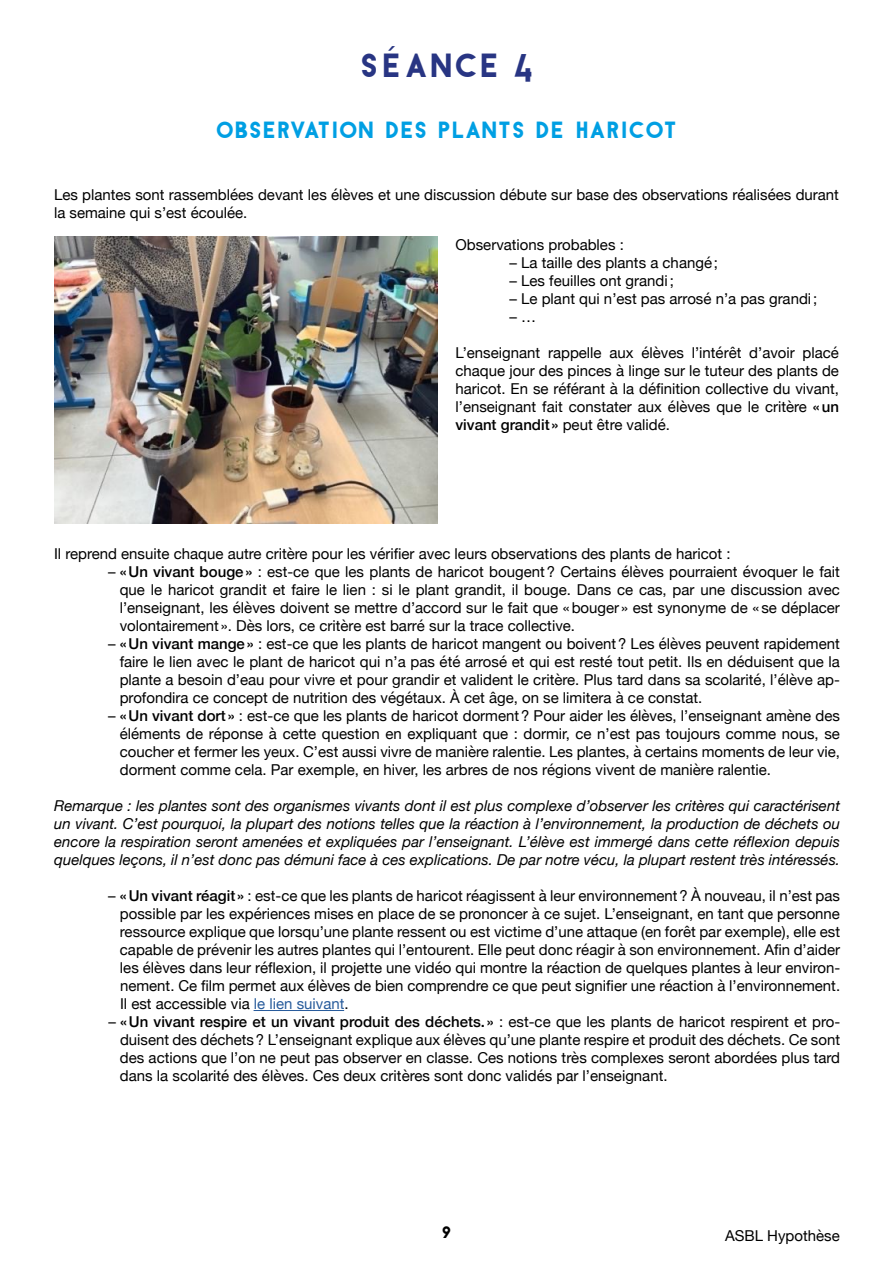
<style>
.page{position:relative;width:893px;height:1263px;background:#fff}
.page>*{position:absolute;margin:0;border:0;box-sizing:border-box;transform-origin:0 0}
.t1{font:30px "Antraste";color:#283583}
.t2{font:21px "Antraste";letter-spacing:-.01em;color:#009fe3}
.t3{font:15px/18px "Helvetica Neue";color:#000;text-align:justify}
.t4{font:italic 15px/18px "Helvetica Neue";color:#000;text-align:justify}
.t5{font:15px "Antraste";color:#000}
.s1{font-weight:500}
.s2{color:#275b9b}
</style>
<div class="page">
<img style="left:54px;top:236px;width:383px;height:287px">
<hr style="left:254px;top:1010px;width:90px;height:1px;background:#275b9b">
<h1 class="t1" style="left:360px;top:46px;width:175px">SÉANCE 4</h1>
<h2 class="t2" style="left:216px;top:116px;width:463px">OBSERVATION DES PLANTS DE HARICOT</h2>
<p class="t3" style="left:54px;top:187px;width:786px">Les plantes sont rassemblées devant les élèves et une discussion débute sur base des observations réalisées durant la semaine qui s’est écoulée.</p>
<p class="t3" style="left:455px;top:237px;width:170px">Observations probables :</p>
<p class="t3" style="left:509px;top:255px;width:210px">– La taille des plants a changé;</p>
<p class="t3" style="left:509px;top:273px;width:166px">– Les feuilles ont grandi;</p>
<p class="t3" style="left:509px;top:291px;width:309px">– Le plant qui n’est pas arrosé n’a pas grandi;</p>
<p class="t3" style="left:509px;top:309px;width:28px">– …</p>
<p class="t3" style="left:455px;top:345px;width:385px">L’enseignant rappelle aux élèves l’intérêt d’avoir placé chaque jour des pinces à linge sur le tuteur des plants de haricot. En se référant à la définition collective du vivant, l’enseignant fait constater aux élèves que le critère <span class="s1">«un vivant grandit »</span> peut être validé.</p>
<p class="t3" style="left:54px;top:545px;width:678px">Il reprend ensuite chaque autre critère pour les vérifier avec leurs observations des plants de haricot :</p>
<p class="t3" style="left:120px;top:563px;width:722px;text-indent:-12px">– <span class="s1">«Un vivant bouge»</span> : est-ce que les plants de haricot bougent? Certains élèves pourraient évoquer le fait que le haricot grandit et faire le lien : si le plant grandit, il bouge. Dans ce cas, par une discussion avec l’enseignant, les élèves doivent se mettre d’accord sur le fait que «bouger » est synonyme de « se déplacer volontairement ». Dès lors, ce critère est barré sur la trace collective.</p>
<p class="t3" style="left:120px;top:635px;width:722px;text-indent:-12px">– <span class="s1">«Un vivant mange»</span> : est-ce que les plants de haricot mangent ou boivent? Les élèves peuvent rapidement faire le lien avec le plant de haricot qui n’a pas été arrosé et qui est resté tout petit. Ils en déduisent que la plante a besoin d’eau pour vivre et pour grandir et valident le critère. Plus tard dans sa scolarité, l’élève ap&shy;profondira ce concept de nutrition des végétaux. À cet âge, on se limitera à ce constat.</p>
<p class="t3" style="left:120px;top:707px;width:722px;text-indent:-12px">– <span class="s1">«Un vivant dort »</span> : est-ce que les plants de haricot dorment? Pour aider les élèves, l’enseignant amène des éléments de réponse à cette question en expliquant que : dormir, ce n’est pas toujours comme nous, se coucher et fermer les yeux. C’est aussi vivre de manière ralentie. Les plantes, à certains moments de leur vie, dorment comme cela. Par exemple, en hiver, les arbres de nos régions vivent de manière ralentie.</p>
<p class="t4" style="left:54px;top:797px;width:787px">Remarque : les plantes sont des organismes vivants dont il est plus complexe d’observer les critères qui caractérisent un vivant. C’est pourquoi, la plupart des notions telles que la réaction à l’environnement, la production de déchets ou encore la respiration seront amenées et expliquées par l’enseignant. L’élève est immergé dans cette réflexion depuis quelques leçons, il n’est donc pas démuni face à ces explications. De par notre vécu, la plupart restent très intéressés.</p>
<p class="t3" style="left:120px;top:887px;width:722px;text-indent:-12px">– <span class="s1">«Un vivant réagit »</span> : est-ce que les plants de haricot réagissent à leur environnement? À nouveau, il n’est pas possible par les expériences mises en place de se prononcer à ce sujet. L’enseignant, en tant que personne ressource explique que lorsqu’une plante ressent ou est victime d’une attaque (en forêt par exemple), elle est capable de prévenir les autres plantes qui l’entourent. Elle peut donc réagir à son environnement. Afin d’aider les élèves dans leur réflexion, il projette une vidéo qui montre la réaction de quelques plantes à leur environ&shy;nement. Ce film permet aux élèves de bien comprendre ce que peut signifier une réaction à l’environnement.<br>Il est accessible via <span class="s2">le lien suivant</span>.</p>
<p class="t3" style="left:120px;top:1013px;width:722px;text-indent:-12px">– <span class="s1">«Un vivant respire et un vivant produit des déchets. »</span> : est-ce que les plants de haricot respirent et pro&shy;duisent des déchets? L’enseignant explique aux élèves qu’une plante respire et produit des déchets. Ce sont des actions que l’on ne peut pas observer en classe. Ces notions très complexes seront abordées plus tard dans la scolarité des élèves. Ces deux critères sont donc validés par l’enseignant.</p>
<p class="t5" style="left:442px;top:1222px;width:11px">9</p>
<p class="t3" style="left:725px;top:1228px;width:116px">ASBL Hypothèse</p>
</div>
